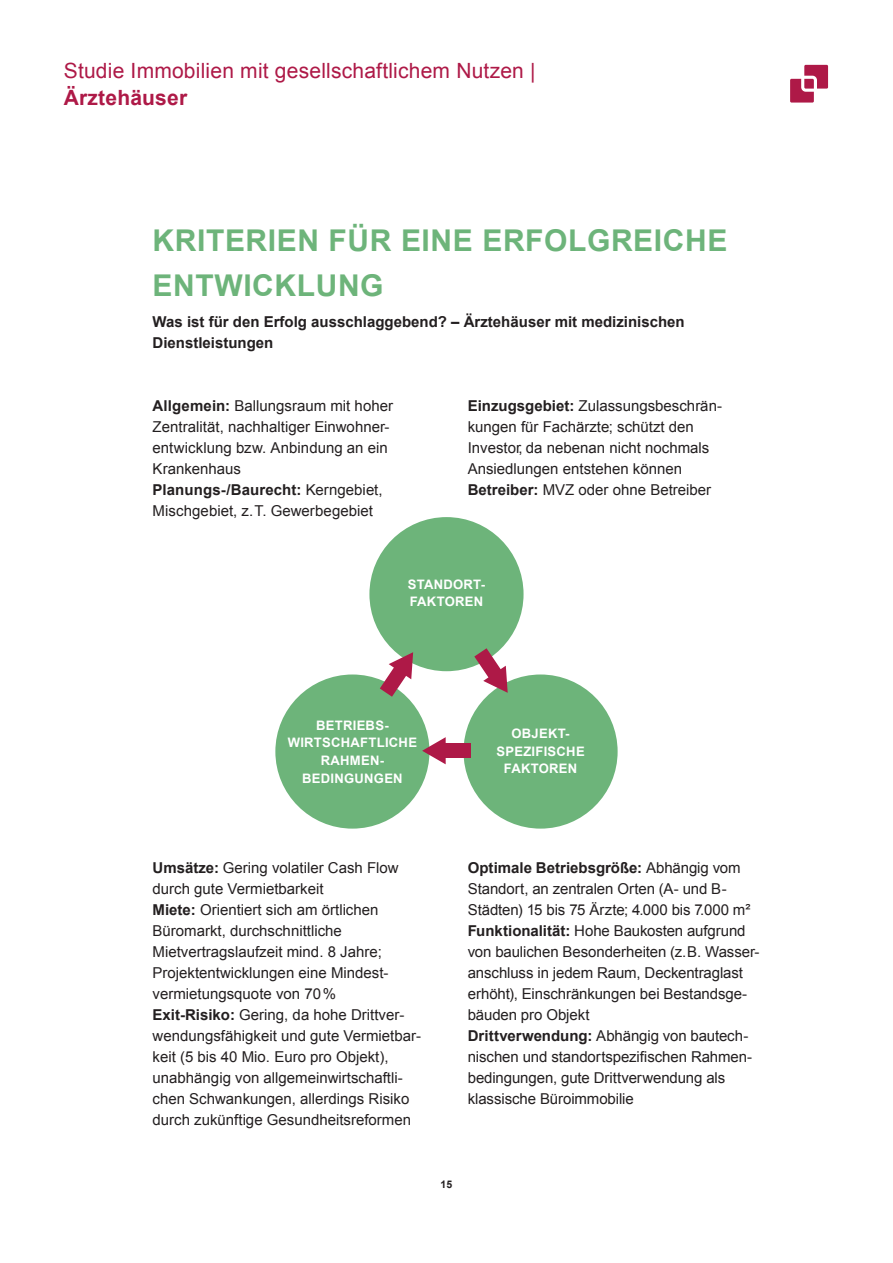
<style>
.page{position:relative;width:893px;height:1263px;background:#fff}
.page>*{position:absolute;margin:0;border:0;box-sizing:border-box;transform-origin:0 0}
.subline{font:700 30px/45px "Arial";letter-spacing:.02em;color:#6db47a}
.t1{font:21px "Arial";letter-spacing:.01em;color:#ae1947}
.Headline_22{font:700 21px "Arial";letter-spacing:.01em;color:#ae1947}
.Copy_2{font:15px/21px "Arial";color:#231f20}
.Copy_2-2{font:700 15px/21px "Arial";color:#231f20}
.subline-2{font:700 13.05px/17.9px "Arial";letter-spacing:.02em;color:#fff;text-align:center}
.t2{font:700 10.5px "Arial";color:#231f20}
.s1{font-weight:700}
</style>
<div class="page">
<svg style="left:790px;top:65px;width:38px;height:38px"></svg>
<div style="left:463px;top:674px;width:155px;height:155px;background:#6db47a;border-radius:50%"></div>
<div style="left:275px;top:674px;width:154px;height:155px;background:#6db47a;border-radius:50%"></div>
<div style="left:369px;top:517px;width:155px;height:154px;background:#6db47a;border-radius:50%"></div>
<svg style="left:474px;top:648px;width:34px;height:45px"></svg>
<svg style="left:422px;top:737px;width:24px;height:27px"></svg>
<div style="left:436px;top:743px;width:35px;height:15px;background:#ae1947"></div>
<svg style="left:380px;top:652px;width:33px;height:45px"></svg>
<h2 class="t1" style="left:64px;top:57px;width:473px">Studie Immobilien mit gesellschaftlichem Nutzen |</h2>
<p class="Headline_22" style="left:64px;top:83px;width:125px">Ärztehäuser</p>
<p class="subline" style="left:153px;top:219px;width:576px">KRITERIEN FÜR EINE ERFOLGREICHE<br>ENTWICKLUNG</p>
<p class="Copy_2-2" style="left:153px;top:312px;width:534px">Was ist für den Erfolg ausschlaggebend? – Ärztehäuser mit medizinischen<br>Dienstleistungen</p>
<p class="Copy_2" style="left:153px;top:395px;width:242px"><span class="s1">Allgemein:</span> Ballungsraum mit hoher<br>Zentralität, nachhaltiger Einwohner&shy;entwicklung bzw. Anbindung an ein<br>Krankenhaus</p>
<p class="Copy_2" style="left:153px;top:479px;width:232px"><span class="s1">Planungs-/Baurecht:</span> Kerngebiet,<br>Mischgebiet, z. T. Gewerbegebiet</p>
<p class="Copy_2" style="left:468px;top:395px;width:256px"><span class="s1">Einzugsgebiet:</span> Zulassungsbeschrän&shy;kungen für Fachärzte; schützt den Investor, da nebenan nicht nochmals Ansiedlungen entstehen können</p>
<p class="Copy_2" style="left:468px;top:479px;width:245px"><span class="s1">Betreiber:</span> MVZ oder ohne Betreiber</p>
<p class="subline-2" style="left:408px;top:575px;width:79px">STANDORT-</p>
<p class="subline-2" style="left:410px;top:593px;width:75px">FAKTOREN</p>
<p class="subline-2" style="left:288px;top:716px;width:131px">BETRIEBS-<br>WIRTSCHAFTLICHE</p>
<p class="subline-2" style="left:321px;top:752px;width:65px">RAHMEN-</p>
<p class="subline-2" style="left:302px;top:770px;width:102px">BEDINGUNGEN</p>
<p class="subline-2" style="left:511px;top:724px;width:60px">OBJEKT-</p>
<p class="subline-2" style="left:496px;top:742px;width:90px">SPEZIFISCHE</p>
<p class="subline-2" style="left:504px;top:760px;width:75px">FAKTOREN</p>
<p class="Copy_2" style="left:153px;top:857px;width:248px"><span class="s1">Umsätze:</span> Gering volatiler Cash Flow durch gute Vermietbarkeit</p>
<p class="Copy_2" style="left:153px;top:899px;width:237px"><span class="s1">Miete:</span> Orientiert sich am örtlichen Büromarkt, durchschnittliche Mietvertragslaufzeit mind. 8 Jahre; Projektentwicklungen eine Mindest&shy;vermietungsquote von 70%</p>
<p class="Copy_2" style="left:153px;top:1004px;width:270px"><span class="s1">Exit-Risiko:</span> Gering, da hohe Drittver&shy;wendungsfähigkeit und gute Vermietbar&shy;keit (5 bis 40 Mio. Euro pro Objekt),</p>
<p class="Copy_2" style="left:153px;top:1067px;width:260px">unabhängig von allgemeinwirtschaftli&shy;chen Schwankungen, allerdings Risiko durch zukünftige Gesundheitsreformen</p>
<p class="Copy_2" style="left:468px;top:857px;width:293px"><span class="s1">Optimale Betriebsgröße:</span> Abhängig vom Standort, an zentralen Orten (A- und B-Städten) 15 bis 75 Ärzte; 4.000 bis 7.000 m²<br><span class="s1">Funktionalität:</span> Hohe Baukosten aufgrund von baulichen Besonderheiten (z. B. Wasser&shy;anschluss in jedem Raum, Deckentraglast erhöht), Einschränkungen bei Bestandsge&shy;bäuden pro Objekt</p>
<p class="Copy_2" style="left:468px;top:1025px;width:286px"><span class="s1">Drittverwendung:</span> Abhängig von bautech&shy;nischen und standortspezifischen Rahmen&shy;bedingungen, gute Drittverwendung als klassische Büroimmobilie</p>
<p class="t2" style="left:441px;top:1177px;width:13px">15</p>
</div>
